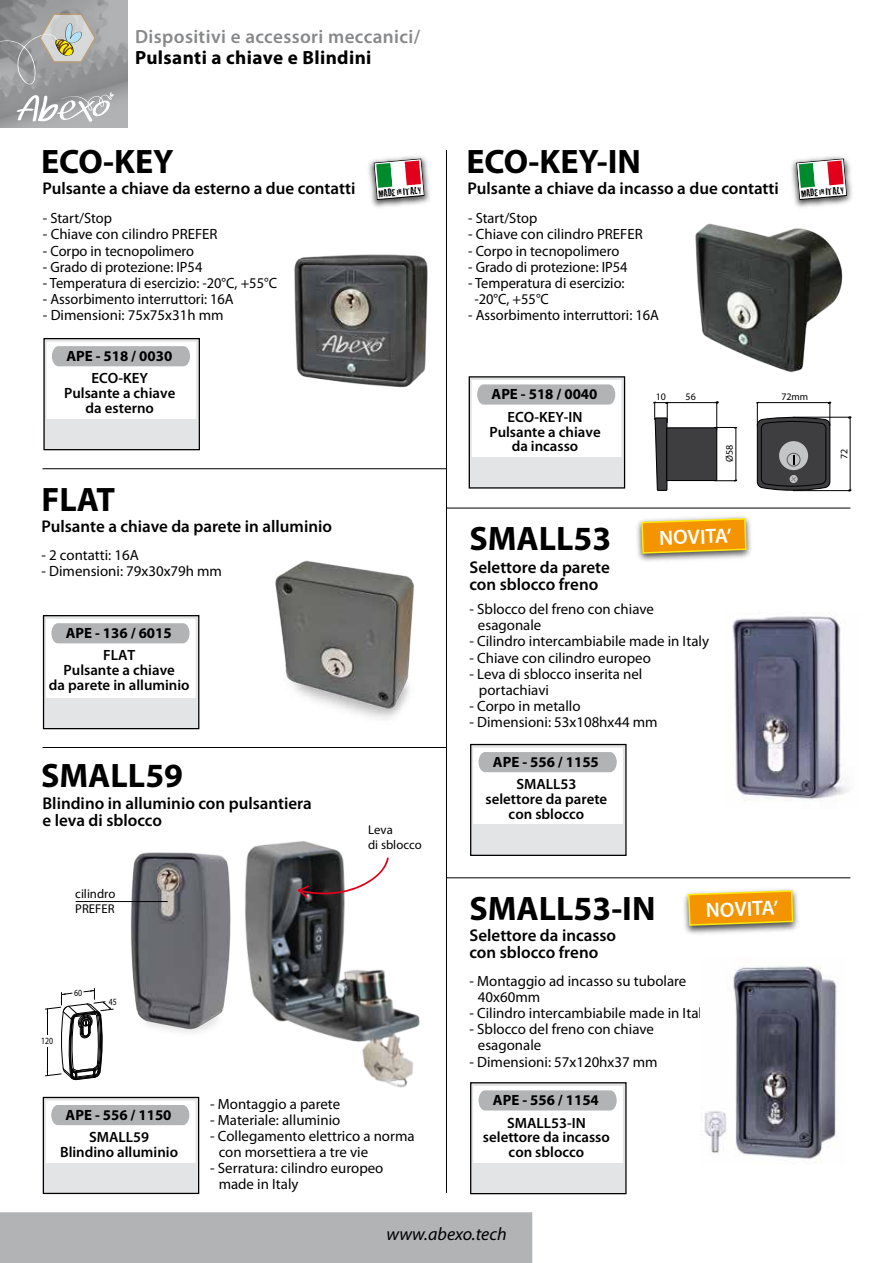
<style>
.page{position:relative;width:893px;height:1263px;background:#fff}
.page>*{position:absolute;margin:0;border:0;box-sizing:border-box;transform-origin:0 0}
.t1{font:700 34.05px "Myriad Pro";color:#000}
.t2{font:600 20.7px "Myriad Pro";color:#fff}
.t3{font:600 19.2px "Myriad Pro";letter-spacing:.02em;color:#87888a}
.t4{font:700 19.2px "Myriad Pro";letter-spacing:.02em;color:#000}
.t5{font:italic 18px "Myriad Pro";color:#000}
.t6{font:600 16.95px/17px "Myriad Pro";color:#000}
.t7{font:14.85px/16.2px "Myriad Pro";color:#000}
.t8{font:600 14.85px/14.9px "Myriad Pro";color:#000;text-align:center}
.t9{font:700 14.85px "Myriad Pro";color:#000}
.t10{font:12.75px/14.9px "Myriad Pro";color:#000}
.t11{font:10.35px "Cracked";color:#000}
.t12{font:10.05px "Myriad Pro";color:#000}
.t13{font:9.45px "Myriad Pro";color:#000;scale:.82 1}
.s1{font-size:7.8px}
</style>
<div class="page">
<img style="left:123px;top:852px;width:108px;height:181px">
<hr style="left:76px;top:901px;width:92px;height:1px;background:#000">
<img style="left:245px;top:841px;width:175px;height:247px">
<svg style="left:297px;top:857px;width:92px;height:41px"></svg>
<img style="left:275px;top:560px;width:139px;height:159px">
<img style="left:294px;top:254px;width:134px;height:134px">
<img style="left:695px;top:223px;width:148px;height:150px">
<hr style="left:43px;top:468px;width:403px;height:1px;background:#000">
<hr style="left:446px;top:508px;width:404px;height:1px;background:#000">
<hr style="left:43px;top:747px;width:403px;height:1px;background:#000">
<svg style="left:43px;top:339px;width:156px;height:111px"></svg>
<img style="left:368px;top:156px;width:62px;height:51px">
<svg style="left:374px;top:158px;width:51px;height:42px"></svg>
<img style="left:791px;top:156px;width:61px;height:51px">
<svg style="left:796px;top:158px;width:51px;height:42px"></svg>
<svg style="left:43px;top:616px;width:155px;height:113px"></svg>
<hr style="left:446px;top:150px;width:1px;height:1043px;background:#000">
<div style="left:469px;top:376px;width:156px;height:113px;border:1px solid #000"></div>
<svg style="left:469px;top:377px;width:155px;height:111px"></svg>
<div style="left:757px;top:402px;width:73px;height:24px;border:1px solid #000"></div>
<svg style="left:756px;top:416px;width:75px;height:76px;background:#535255"></svg>
<svg style="left:43px;top:1097px;width:155px;height:96px"></svg>
<hr style="left:446px;top:877px;width:404px;height:1px;background:#000">
<div style="left:470px;top:1082px;width:157px;height:112px;border:1px solid #000"></div>
<svg style="left:470px;top:1083px;width:155px;height:110px"></svg>
<img style="left:684px;top:891px;width:114px;height:43px">
<svg style="left:687px;top:889px;width:107px;height:37px;background:#eba31f"></svg>
<img style="left:637px;top:518px;width:114px;height:44px">
<svg style="left:640px;top:349px;width:107px;height:210px"></svg>
<div style="left:470px;top:744px;width:157px;height:112px;border:1px solid #000"></div>
<svg style="left:470px;top:744px;width:155px;height:111px"></svg>
<img style="left:726px;top:612px;width:123px;height:189px">
<img style="left:700px;top:966px;width:137px;height:197px">
<img style="left:0;top:0;width:128px;height:128px">
<div style="left:0;top:1212px;width:532px;height:51px;background:#b1b3b4"></div>
<svg style="left:0;top:0;width:114px;height:122px;background:#a5a6a4"></svg>
<svg style="left:45px;top:988px;width:69px;height:92px"></svg>
<p class="t3" style="left:135px;top:24px;width:286px">Dispositivi e accessori meccanici/</p>
<p class="t4" style="left:135px;top:45px;width:238px">Pulsanti a chiave e Blindini</p>
<h1 class="t1" style="left:41px;top:139px;width:134px">ECO-KEY</h1>
<p class="t6" style="left:42px;top:180px;width:314px">Pulsante a chiave da esterno a due contatti</p>
<p class="t11" style="left:378px;top:185px;width:45px;rotate:-5deg">MADE <span class="s1">IN</span> ITALY</p>
<p class="t11" style="left:800px;top:185px;width:45px;rotate:-5deg">MADE <span class="s1">IN</span> ITALY</p>
<h1 class="t1" style="left:466px;top:139px;width:176px">ECO-KEY-IN</h1>
<p class="t6" style="left:468px;top:180px;width:313px">Pulsante a chiave da incasso a due contatti</p>
<p class="t7" style="left:43px;top:210px;width:71px">- Start/Stop</p>
<p class="t7" style="left:43px;top:226px;width:176px">- Chiave con cilindro PREFER</p>
<p class="t7" style="left:43px;top:242px;width:153px">- Corpo in tecnopolimero</p>
<p class="t7" style="left:43px;top:258px;width:161px">- Grado di protezione: IP54</p>
<p class="t7" style="left:43px;top:275px;width:236px">- Temperatura di esercizio: -20°C, +55°C</p>
<p class="t7" style="left:43px;top:291px;width:192px">- Assorbimento interruttori: 16A</p>
<p class="t7" style="left:43px;top:307px;width:182px">- Dimensioni: 75x75x31h mm</p>
<p class="t9" style="left:66px;top:346px;width:107px">APE - 518 / 0030</p>
<p class="t8" style="left:64px;top:371px;width:113px">ECO-KEY<br>Pulsante a chiave da esterno</p>
<h1 class="t1" style="left:41px;top:477px;width:75px">FLAT</h1>
<p class="t6" style="left:41px;top:517px;width:292px">Pulsante a chiave da parete in alluminio</p>
<p class="t7" style="left:41px;top:547px;width:99px">- 2 contatti: 16A</p>
<p class="t7" style="left:41px;top:563px;width:182px">- Dimensioni: 79x30x79h mm</p>
<p class="t9" style="left:66px;top:624px;width:107px">APE - 136 / 6015</p>
<p class="t8" style="left:49px;top:648px;width:142px">FLAT<br>Pulsante a chiave<br>da parete in alluminio</p>
<h1 class="t1" style="left:41px;top:753px;width:143px">SMALL59</h1>
<p class="t6" style="left:43px;top:794px;width:271px">Blindino in alluminio con pulsantiera e leva di sblocco</p>
<p class="t10" style="left:75px;top:886px;width:42px">cilindro<br>PREFER</p>
<p class="t13" style="left:41px;top:1035px;width:16px">120</p>
<p class="t13" style="left:74px;top:987px;width:11px">60</p>
<p class="t13" style="left:109px;top:996px;width:11px">45</p>
<p class="t10" style="left:368px;top:822px;width:55px">Leva<br>di sblocco</p>
<p class="t9" style="left:66px;top:1105px;width:107px">APE - 556 / 1150</p>
<p class="t8" style="left:60px;top:1129px;width:119px">SMALL59<br>Blindino alluminio</p>
<p class="t7" style="left:210px;top:1095px;width:132px">- Montaggio a parete</p>
<p class="t7" style="left:210px;top:1111px;width:132px">- Materiale: alluminio</p>
<p class="t7" style="left:219px;top:1127px;width:197px;text-indent:-8px">- Collegamento elettrico a norma con morsettiera a tre vie</p>
<p class="t7" style="left:219px;top:1160px;width:166px;text-indent:-8px">- Serratura: cilindro europeo made in Italy</p>
<p class="t7" style="left:468px;top:210px;width:71px">- Start/Stop</p>
<p class="t7" style="left:468px;top:226px;width:176px">- Chiave con cilindro PREFER</p>
<p class="t7" style="left:468px;top:242px;width:153px">- Corpo in tecnopolimero</p>
<p class="t7" style="left:468px;top:258px;width:161px">- Grado di protezione: IP54</p>
<p class="t7" style="left:474px;top:275px;width:152px;text-indent:-6px">- Temperatura di esercizio: -20°C, +55°C</p>
<p class="t7" style="left:468px;top:307px;width:192px">- Assorbimento interruttori: 16A</p>
<p class="t9" style="left:492px;top:385px;width:107px">APE - 518 / 0040</p>
<p class="t8" style="left:489px;top:409px;width:113px">ECO-KEY-IN<br>Pulsante a chiave da incasso</p>
<p class="t12" style="left:656px;top:390px;width:12px">10</p>
<p class="t12" style="left:686px;top:390px;width:12px">56</p>
<p class="t12" style="left:723px;top:462px;width:19px;rotate:-90deg">Ø58</p>
<h1 class="t1" style="left:469px;top:516px;width:143px">SMALL53</h1>
<h2 class="t2" style="left:659px;top:525px;width:74px;rotate:-2deg">NOVITA’</h2>
<p class="t6" style="left:469px;top:558px;width:142px">Selettore da parete con sblocco freno</p>
<p class="t7" style="left:478px;top:601px;width:177px;text-indent:-8px">- Sblocco del freno con chiave esagonale</p>
<p class="t7" style="left:469px;top:633px;width:241px">- Cilindro intercambiabile made in Italy</p>
<p class="t7" style="left:469px;top:649px;width:183px">- Chiave con cilindro europeo</p>
<p class="t7" style="left:479px;top:665px;width:165px;text-indent:-9px">- Leva di sblocco inserita nel portachiavi</p>
<p class="t7" style="left:469px;top:698px;width:113px">- Corpo in metallo</p>
<p class="t7" style="left:469px;top:714px;width:190px">- Dimensioni: 53x108hx44 mm</p>
<p class="t9" style="left:493px;top:752px;width:107px">APE - 556 / 1155</p>
<p class="t8" style="left:486px;top:776px;width:123px">SMALL53<br>selettore da parete con sblocco</p>
<p class="t12" style="left:781px;top:390px;width:28px">72mm</p>
<h1 class="t1" style="left:469px;top:886px;width:187px">SMALL53-IN</h1>
<p class="t6" style="left:469px;top:926px;width:148px">Selettore da incasso con sblocco freno</p>
<h2 class="t2" style="left:706px;top:897px;width:74px;rotate:-2deg">NOVITA’</h2>
<p class="t7" style="left:478px;top:972px;width:210px;text-indent:-8px">- Montaggio ad incasso su tubolare<br>40x60mm</p>
<p class="t7" style="left:469px;top:1005px;width:241px">- Cilindro intercambiabile made in Italy</p>
<p class="t7" style="left:478px;top:1021px;width:177px;text-indent:-8px">- Sblocco del freno con chiave esagonale</p>
<p class="t7" style="left:469px;top:1053px;width:190px">- Dimensioni: 57x120hx37 mm</p>
<p class="t9" style="left:493px;top:1091px;width:107px">APE - 556 / 1154</p>
<p class="t8" style="left:483px;top:1115px;width:128px">SMALL53-IN selettore da incasso con sblocco</p>
<p class="t5" style="left:386px;top:1223px;width:122px">www.abexo.tech</p>
<p class="t12" style="left:838px;top:459px;width:12px;rotate:-90deg">72</p>
</div>
